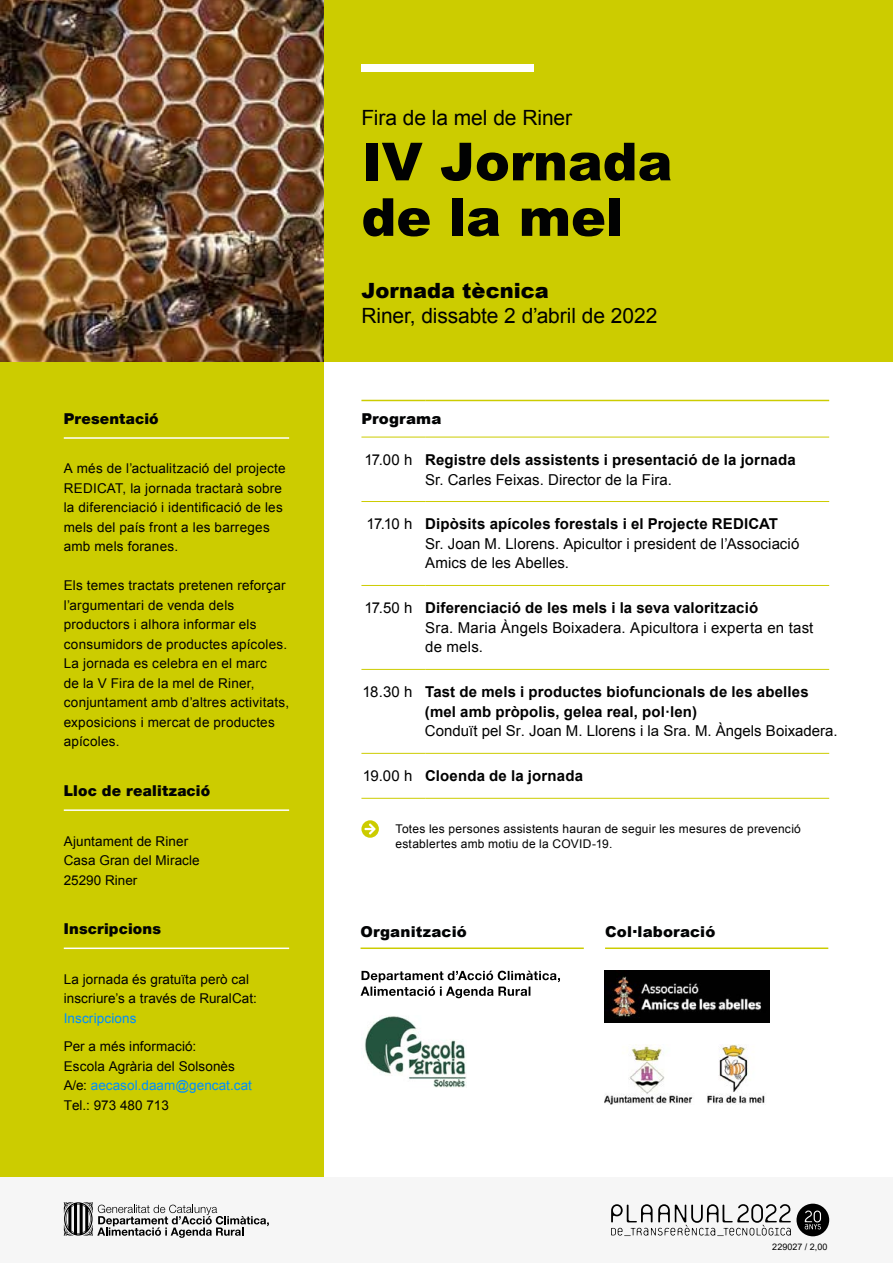
<style>
.page{position:relative;width:893px;height:1263px;background:#fff}
.page>*{position:absolute;margin:0;border:0;box-sizing:border-box;transform-origin:0 0}
.t1{font:900 52.5px/55.5px "Arial";letter-spacing:-.005em;color:#010202}
.t2{font:21px "Arial";letter-spacing:-.005em;color:#000}
.t3{font:900 21px "Arial";letter-spacing:.005em;color:#000}
._8_Auto_-_Centre{font:15px/19.5px "Arial";letter-spacing:.005em;color:#000}
._8_Auto_-_Centre-2{font:700 15px "Arial";letter-spacing:.01em;color:#000}
.t4{font:900 15px "Helvetica Neue LT Com";letter-spacing:.01em;color:#020304}
.t5{font:900 15px "Arial";letter-spacing:.01em;color:#020304}
._8_Auto_-_Left{font:15px "Arial";letter-spacing:-.03em;color:#000}
.t6{font:13.5px/19.5px "Arial";letter-spacing:.015em;color:#000}
._8_Auto_-_Centre-3{font:12px/15px "Arial";letter-spacing:.02em;color:#000}
.t7{font:9px "Arial";color:#000}
.s1{color:#008dff}
.s2{font-weight:700}
</style>
<div class="page">
<div style="left:0;top:361px;width:323px;height:817px;background:#cc0"></div>
<div style="left:323px;top:0;width:570px;height:361px;background:#cc0"></div>
<div style="left:0;top:1178px;width:893px;height:85px;background:#f6f6f6"></div>
<svg style="left:64px;top:1202px;width:205px;height:36px"></svg>
<svg style="left:611px;top:1204px;width:180px;height:32px"></svg>
<div style="left:796px;top:1204px;width:33px;height:32px;background:#000;border-radius:50%"></div>
<svg style="left:805px;top:1210px;width:16px;height:19px"></svg>
<div style="left:361px;top:64px;width:173px;height:7px;background:#fff"></div>
<hr style="left:361px;top:947px;width:223px;height:2px;background:#cc0">
<hr style="left:605px;top:947px;width:223px;height:2px;background:#cc0">
<hr style="left:361px;top:400px;width:64px;height:1px;background:#cc0">
<hr style="left:425px;top:400px;width:404px;height:1px;background:#cc0">
<hr style="left:361px;top:437px;width:64px;height:1px;background:#cc0">
<hr style="left:425px;top:437px;width:404px;height:1px;background:#cc0">
<hr style="left:361px;top:501px;width:64px;height:1px;background:#cc0">
<hr style="left:425px;top:501px;width:404px;height:1px;background:#cc0">
<hr style="left:361px;top:585px;width:64px;height:1px;background:#cc0">
<hr style="left:425px;top:585px;width:404px;height:1px;background:#cc0">
<hr style="left:361px;top:669px;width:64px;height:1px;background:#cc0">
<hr style="left:425px;top:669px;width:404px;height:1px;background:#cc0">
<hr style="left:361px;top:753px;width:64px;height:1px;background:#cc0">
<hr style="left:425px;top:753px;width:404px;height:1px;background:#cc0">
<hr style="left:361px;top:798px;width:64px;height:1px;background:#cc0">
<hr style="left:425px;top:798px;width:404px;height:1px;background:#cc0">
<hr style="left:64px;top:437px;width:225px;height:2px;background:#fff">
<hr style="left:64px;top:809px;width:225px;height:2px;background:#fff">
<hr style="left:64px;top:947px;width:225px;height:2px;background:#fff">
<svg style="left:361px;top:820px;width:18px;height:18px"></svg>
<svg style="left:361px;top:971px;width:199px;height:27px"></svg>
<img style="left:0;top:0;width:323px;height:361px">
<img style="left:604px;top:1044px;width:161px;height:61px">
<img style="left:361px;top:1016px;width:106px;height:71px">
<img style="left:605px;top:971px;width:165px;height:52px">
<p class="t4" style="left:64px;top:409px;width:96px">Presentació</p>
<p class="t6" style="left:64px;top:459px;width:223px">A més de l’actualització del projecte<br>REDICAT, la jornada tractarà sobre la diferenciació i identificació de les mels del país front a les barreges amb mels foranes.</p>
<p class="t6" style="left:64px;top:576px;width:225px">Els temes tractats pretenen reforçar l’argumentari de venda dels productors i alhora informar els consumidors de productes apícoles.</p>
<p class="t6" style="left:64px;top:654px;width:227px">La jornada es celebra en el marc<br>de la V Fira de la mel de Riner, conjuntament amb d’altres activitats, exposicions i mercat de productes apícoles.</p>
<p class="t4" style="left:64px;top:782px;width:148px">Lloc de realització</p>
<p class="t6" style="left:64px;top:831px;width:137px">Ajuntament de Riner<br>Casa Gran del Miracle<br>25290 Riner</p>
<p class="t4" style="left:64px;top:920px;width:99px">Inscripcions</p>
<p class="t6" style="left:64px;top:969px;width:195px">La jornada és gratuïta però cal inscriure’s a través de RuralCat:<br><span class="s1">Inscripcions</span></p>
<p class="t6" style="left:64px;top:1037px;width:190px">Per a més informació:<br>Escola Agrària del Solsonès<br>A/e: <span class="s1">aecasol.daam@gencat.cat<br></span>Tel.: 973 480 713</p>
<p class="t2" style="left:361px;top:104px;width:212px">Fira de la mel de Riner</p>
<p class="t1" style="left:361px;top:132px;width:313px">IV Jornada de la mel</p>
<p class="t3" style="left:361px;top:275px;width:189px">Jornada tècnica</p>
<p class="t2" style="left:361px;top:302px;width:298px">Riner, dissabte 2 d’abril de 2022</p>
<p class="t5" style="left:361px;top:408px;width:82px">Programa</p>
<p class="_8_Auto_-_Left" style="left:364px;top:450px;width:50px">17.00 h</p>
<p class="_8_Auto_-_Centre-2" style="left:425px;top:450px;width:372px">Registre dels assistents i presentació de la jornada</p>
<p class="_8_Auto_-_Centre" style="left:425px;top:470px;width:248px">Sr. Carles Feixas. Director de la Fira.</p>
<p class="_8_Auto_-_Left" style="left:367px;top:514px;width:47px">17.10 h</p>
<p class="_8_Auto_-_Centre-2" style="left:425px;top:514px;width:354px">Dipòsits apícoles forestals i el Projecte REDICAT</p>
<p class="_8_Auto_-_Centre" style="left:425px;top:534px;width:376px">Sr. Joan M. Llorens. Apicultor i president de l’Associació<br>Amics de les Abelles.</p>
<p class="_8_Auto_-_Left" style="left:364px;top:598px;width:49px">17.50 h</p>
<p class="_8_Auto_-_Centre-2" style="left:425px;top:598px;width:334px">Diferenciació de les mels i la seva valorització</p>
<p class="_8_Auto_-_Centre" style="left:425px;top:618px;width:390px">Sra. Maria Àngels Boixadera. Apicultora i experta en tast de mels.</p>
<p class="_8_Auto_-_Left" style="left:362px;top:682px;width:52px">18.30 h</p>
<p class="_8_Auto_-_Centre-2" style="left:425px;top:682px;width:385px">Tast de mels i productes biofuncionals de les abelles</p>
<p class="_8_Auto_-_Centre" style="left:425px;top:702px;width:414px"><span class="s2">(mel amb pròpolis, gelea real, pol·len)<br></span>Conduït pel Sr. Joan M. Llorens i la Sra. M. Àngels Boixadera.</p>
<p class="_8_Auto_-_Left" style="left:363px;top:766px;width:51px">19.00 h</p>
<p class="_8_Auto_-_Centre-2" style="left:425px;top:766px;width:159px">Cloenda de la jornada</p>
<p class="_8_Auto_-_Centre-3" style="left:395px;top:821px;width:407px">Totes les persones assistents hauran de seguir les mesures de prevenció establertes amb motiu de la COVID-19.</p>
<p class="t5" style="left:361px;top:920px;width:108px">Organització</p>
<p class="t5" style="left:605px;top:920px;width:112px">Col·laboració</p>
<p class="t7" style="left:772px;top:1240px;width:57px">229027 / 2,00</p>
</div>
